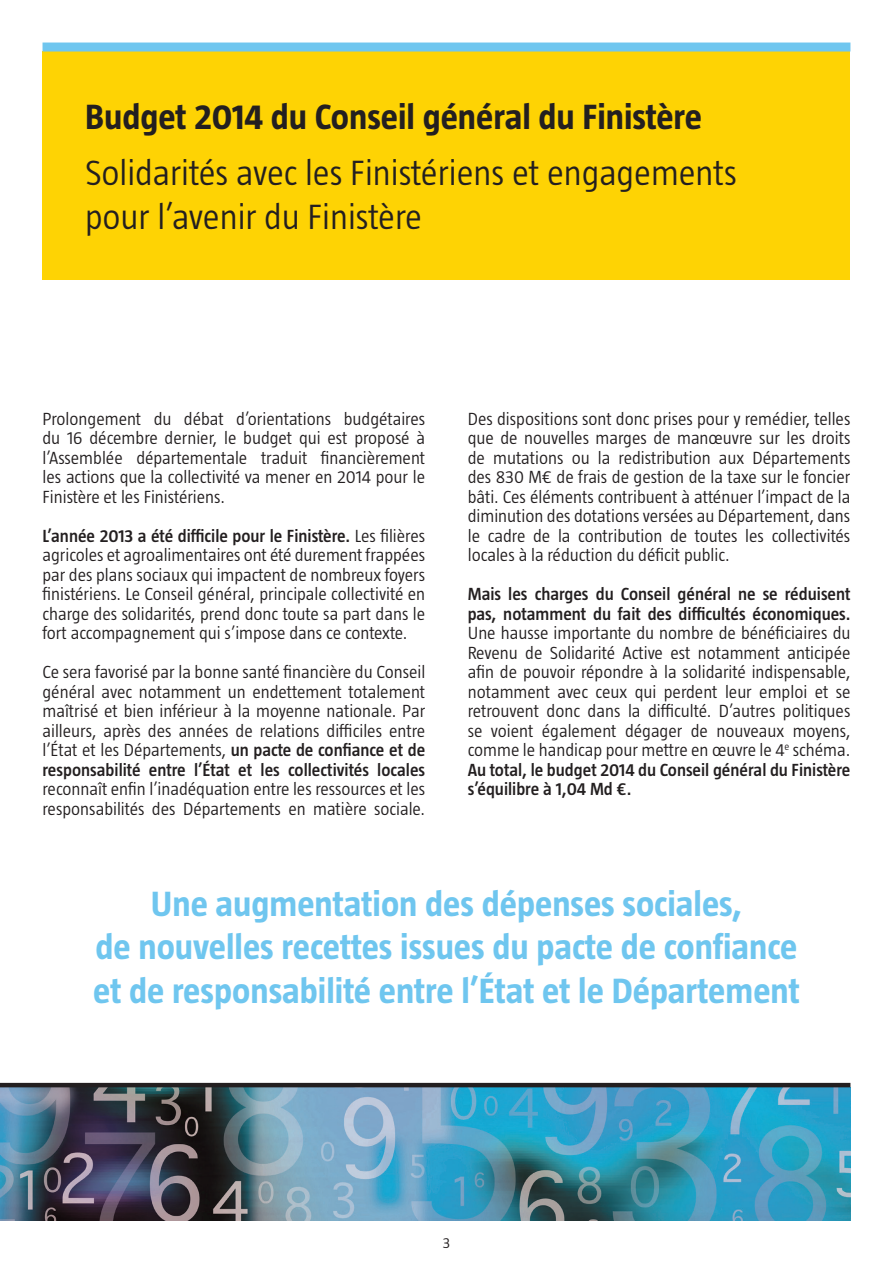
<style>
.page{position:relative;width:893px;height:1263px;background:#fff}
.page>*{position:absolute;margin:0;border:0;box-sizing:border-box;transform-origin:0 0}
.titres_grand_titre{font:700 36px "Taz";color:#6fc6ef}
.date{font:300 36px "Taz";color:#231f20}
.date-2{font:700 36px "Taz";color:#231f20}
.edito{font:300 18px/19.5px "Taz";color:#231f20;text-align:justify}
.edito-2{font:600 18px/19.5px "Taz";color:#231f20}
.t1{font:300 15px "Taz";color:#231f20}
.s1{font-weight:600}
</style>
<div class="page">
<div style="left:43px;top:52px;width:807px;height:228px;background:#fed304"></div>
<img style="left:0;top:1087px;width:850px;height:133px">
<hr style="left:0;top:1083px;width:850px;height:4px;background:#231f20">
<div style="left:43px;top:43px;width:807px;height:9px;background:#6fc6ef"></div>
<p class="date-2" style="left:85px;top:97px;width:618px">Budget 2014 du Conseil général du Finistère</p>
<p class="date" style="left:85px;top:153px;width:653px">Solidarités avec les Finistériens et engagements</p>
<p class="date" style="left:85px;top:196px;width:338px">pour l’avenir du Finistère</p>
<p class="edito" style="left:43px;top:408px;width:384px">Prolongement du débat d’orientations budgétaires du 16 décembre dernier, le budget qui est proposé à l’Assemblée départementale traduit financièrement les actions que la collectivité va mener en 2014 pour le Finistère et les Finistériens.</p>
<p class="edito" style="left:43px;top:525px;width:384px"><span class="s1">L’année 2013 a été difficile pour le Finistère.</span> Les filières agricoles et agroalimentaires ont été durement frappées par des plans sociaux qui impactent de nombreux foyers finistériens. Le Conseil général, principale collectivité en charge des solidarités, prend donc toute sa part dans le fort accompagnement qui s’impose dans ce contexte.</p>
<p class="edito" style="left:43px;top:662px;width:384px">Ce sera favorisé par la bonne santé financière du Conseil général avec notamment un endettement totalement maîtrisé et bien inférieur à la moyenne nationale. Par ailleurs, après des années de relations difficiles entre l’État et les Départements, <span class="s1">un pacte de confiance et de responsabilité entre l’État et les collectivités locales </span>reconnaît enfin l’inadéquation entre les ressources et les responsabilités des Départements en matière sociale.</p>
<p class="edito" style="left:468px;top:408px;width:384px">Des dispositions sont donc prises pour y remédier, telles que de nouvelles marges de manœuvre sur les droits de mutations ou la redistribution aux Départements des 830 M€ de frais de gestion de la taxe sur le foncier bâti. Ces éléments contribuent à atténuer l’impact de la diminution des dotations versées au Département, dans le cadre de la contribution de toutes les collectivités locales à la réduction du déficit public.</p>
<p class="edito" style="left:468px;top:584px;width:384px"><span class="s1">Mais les charges du Conseil général ne se réduisent pas, notamment du fait des difficultés économiques.<br></span>Une hausse importante du nombre de bénéficiaires du Revenu de Solidarité Active est notamment anticipée afin de pouvoir répondre à la solidarité indispensable, notamment avec ceux qui perdent leur emploi et se retrouvent donc dans la difficulté. D’autres politiques se voient également dégager de nouveaux moyens, comme le handicap pour mettre en œuvre le 4<sup>e</sup> schéma.</p>
<p class="edito-2" style="left:468px;top:759px;width:384px">Au total, le budget 2014 du Conseil général du Finistère s’équilibre à 1,04 Md €.</p>
<p class="titres_grand_titre" style="left:151px;top:884px;width:593px">Une augmentation des dépenses sociales,</p>
<p class="titres_grand_titre" style="left:95px;top:927px;width:703px">de nouvelles recettes issues du pacte de confiance</p>
<p class="titres_grand_titre" style="left:93px;top:970px;width:708px">et de responsabilité entre l’État et le Département</p>
<p class="t1" style="left:443px;top:1234px;width:9px">3</p>
</div>
